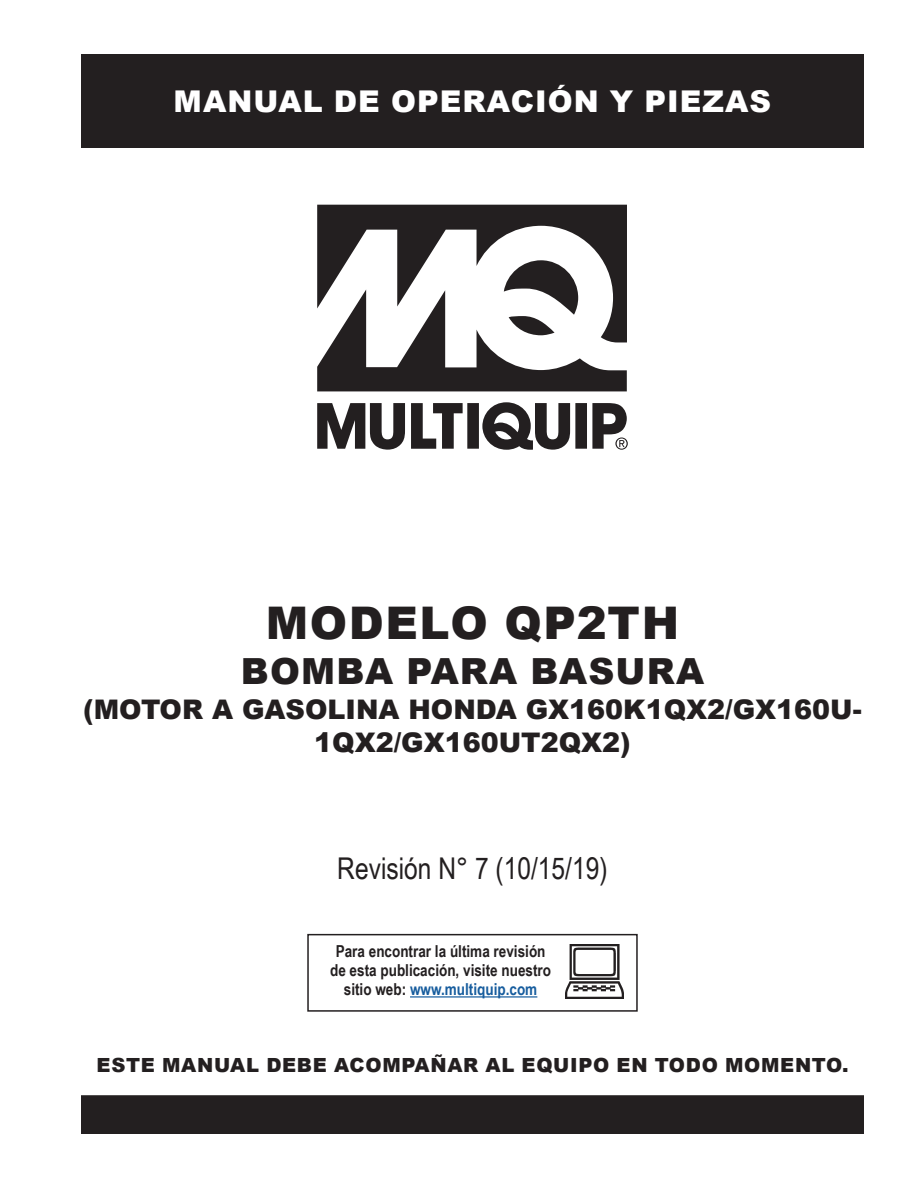
<style>
.page{position:relative;width:918px;height:1188px;background:#fff}
.page>*{position:absolute;margin:0;border:0;box-sizing:border-box;transform-origin:0 0}
.t1{font:900 45px "Arial";letter-spacing:.035em;color:#231f20}
.t2{font:900 36px "Arial";letter-spacing:.035em;color:#231f20}
.t3{font:900 30px "Arial";letter-spacing:.035em;color:#fff}
.t4{font:30px "Arial Narrow";color:#231f20}
.t5{font:900 27px/33px "Arial";color:#231f20;text-align:center}
.t6{font:900 19.5px "Arial";letter-spacing:.035em;color:#231f20}
.t7{font:700 16.5px/19.2px "Arial Narrow";color:#231f20;text-align:center}
.s1{color:#175d9e}
</style>
<div class="page">
<div style="left:81px;top:54px;width:783px;height:94px;background:#231f20"></div>
<svg style="left:317px;top:205px;width:311px;height:245px"></svg>
<div style="left:307px;top:934px;width:331px;height:78px;border:2px solid #231f20"></div>
<hr style="left:410px;top:996px;width:127px;height:2px;background:#175d9e">
<img style="left:566px;top:944px;width:58px;height:54px">
<div style="left:82px;top:1096px;width:781px;height:37px;background:#231f20"></div>
<div style="left:81px;top:1095px;width:783px;height:39px;border:2px solid #231f20"></div>
<h3 class="t3" style="left:174px;top:79px;width:599px">MANUAL DE OPERACIÓN Y PIEZAS</h3>
<h1 class="t1" style="left:266px;top:591px;width:415px">MODELO QP2TH</h1>
<h2 class="t2" style="left:241px;top:645px;width:465px">BOMBA PARA BASURA</h2>
<h3 class="t5" style="left:83px;top:692px;width:780px">(MOTOR A GASOLINA HONDA GX160K1QX2/GX160U-<br>1QX2/GX160UT2QX2)</h3>
<h3 class="t4" style="left:337px;top:846px;width:272px">Revisión N° 7 (10/15/19)</h3>
<p class="t7" style="left:330px;top:940px;width:223px">Para encontrar la última revisión de esta publicación, visite nuestro sitio web: <span class="s1">www.multiquip.com</span></p>
<p class="t6" style="left:97px;top:1050px;width:754px">ESTE MANUAL DEBE ACOMPAÑAR AL EQUIPO EN TODO MOMENTO.</p>
</div>
